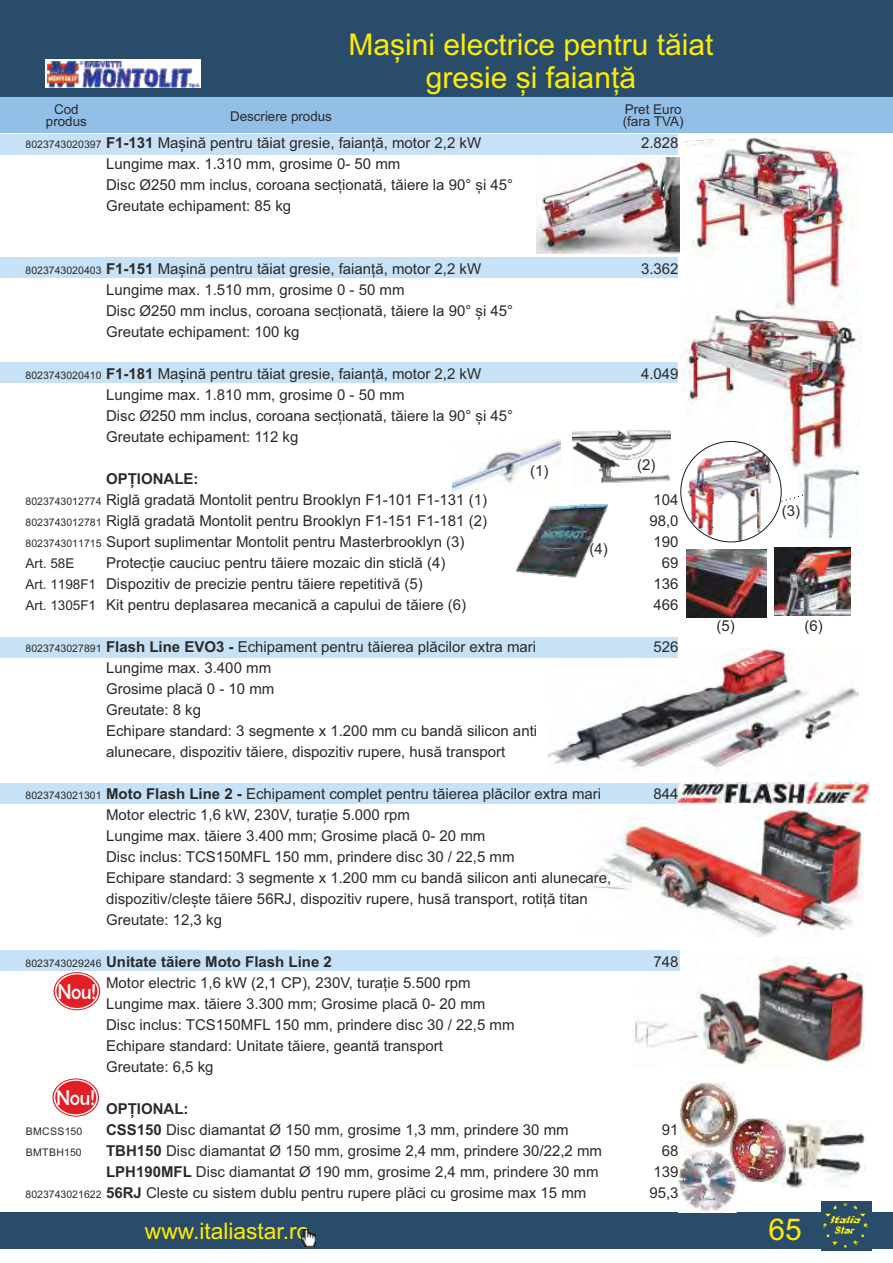
<style>
.page{position:relative;width:893px;height:1263px;background:#fff}
.page>*{position:absolute;margin:0;border:0;box-sizing:border-box;transform-origin:0 0}
.t1{font:30px/33.5px "Arial";color:#ffed00;text-align:center}
.t2{font:22.8px "Arial";color:#ffed00}
.t3{font:21.6px "Berlin Sans FB";color:#fefefe;scale:.88 1}
.t4{font:15px/21px "Arial";color:#2b2a29}
.t5{font:700 15px "Arial";color:#2b2a29}
.t6{font:13.5px/11.9px "Arial";color:#2b2a29;text-align:center}
.t7{font:13.5px/21px "Arial Unicode MS";color:#2b2a29}
.t8{font:10.5px "Arial";color:#2b2a29}
.t9{font:10.5px/21px "Arial Unicode MS";color:#2b2a29}
.t10{font:10.5px/21px "Arial";letter-spacing:.035em;color:#2b2a29}
.s1{font-weight:700}
</style>
<div class="page">
<div style="left:0;top:1212px;width:893px;height:36px;background:#294c6a"></div>
<div style="left:0;top:0;width:893px;height:97px;background:#294c6a"></div>
<img style="left:782px;top:1121px;width:83px;height:66px">
<img style="left:580px;top:800px;width:283px;height:136px">
<img style="left:634px;top:957px;width:231px;height:110px">
<img style="left:548px;top:648px;width:310px;height:122px">
<img style="left:680px;top:308px;width:181px;height:161px">
<div style="left:0;top:950px;width:680px;height:21px;background:#c7e1f6"></div>
<div style="left:0;top:783px;width:678px;height:21px;background:#c7e1f6"></div>
<div style="left:0;top:637px;width:678px;height:21px;background:#c7e1f6"></div>
<div style="left:0;top:135px;width:678px;height:20px;background:#c7e1f6"></div>
<div style="left:0;top:257px;width:678px;height:21px;background:#c7e1f6"></div>
<div style="left:0;top:362px;width:678px;height:20px;background:#c7e1f6"></div>
<svg style="left:45px;top:59px;width:155px;height:29px"></svg>
<img style="left:47px;top:62px;width:153px;height:25px">
<img style="left:536px;top:158px;width:144px;height:95px">
<img style="left:682px;top:137px;width:178px;height:171px">
<svg style="left:54px;top:972px;width:46px;height:38px"></svg>
<svg style="left:55px;top:973px;width:44px;height:36px"></svg>
<div style="left:56px;top:974px;width:41px;height:34px;background:#e31e24;border-radius:50%"></div>
<img style="left:679px;top:782px;width:191px;height:21px">
<img style="left:453px;top:440px;width:107px;height:53px">
<img style="left:572px;top:430px;width:99px;height:52px">
<img style="left:516px;top:504px;width:92px;height:74px">
<img style="left:679px;top:1151px;width:58px;height:61px">
<img style="left:681px;top:1083px;width:58px;height:64px">
<img style="left:728px;top:1119px;width:58px;height:63px">
<svg style="left:52px;top:1078px;width:47px;height:38px"></svg>
<svg style="left:54px;top:1079px;width:44px;height:36px"></svg>
<div style="left:55px;top:1081px;width:41px;height:33px;background:#e31e24;border-radius:50%"></div>
<img style="left:686px;top:550px;width:80px;height:67px">
<img style="left:774px;top:548px;width:76px;height:67px">
<img style="left:798px;top:466px;width:61px;height:74px">
<img style="left:681px;top:441px;width:100px;height:101px;border-radius:50%">
<svg style="left:780px;top:493px;width:27px;height:10px"></svg>
<div style="left:0;top:97px;width:893px;height:36px;background:#92bfe7"></div>
<img style="left:821px;top:1202px;width:50px;height:48px">
<img style="left:302px;top:1229px;width:13px;height:18px">
<h1 class="t1" style="left:348px;top:30px;width:367px">Mașini electrice pentru tăiat gresie și faianță</h1>
<p class="t6" style="left:46px;top:104px;width:42px">Cod produs</p>
<p class="t6" style="left:230px;top:112px;width:103px">Descriere produs</p>
<p class="t6" style="left:623px;top:104px;width:63px;text-align:left">Pret Euro (fara TVA)</p>
<p class="t4" style="left:106px;top:133px;width:409px"><span class="s1">F1-131</span> Mașină pentru tăiat gresie, faianță, motor 2,2 kW Lungime max. 1.310 mm, grosime 0- 50 mm<br>Disc Ø250 mm inclus, coroana secționată, tăiere la 90° și 45° Greutate echipament: 85 kg</p>
<p class="t9" style="left:26px;top:135px;width:77px">8023743020397</p>
<p class="t4" style="left:641px;top:133px;width:39px">2.828</p>
<p class="t4" style="left:106px;top:259px;width:409px"><span class="s1">F1-151</span> Mașină pentru tăiat gresie, faianță, motor 2,2 kW Lungime max. 1.510 mm, grosime 0 - 50 mm<br>Disc Ø250 mm inclus, coroana secționată, tăiere la 90° și 45° Greutate echipament: 100 kg</p>
<p class="t4" style="left:106px;top:364px;width:409px"><span class="s1">F1-181</span> Mașină pentru tăiat gresie, faianță, motor 2,2 kW Lungime max. 1.810 mm, grosime 0 - 50 mm<br>Disc Ø250 mm inclus, coroana secționată, tăiere la 90° și 45° Greutate echipament: 112 kg</p>
<p class="t5" style="left:106px;top:473px;width:94px">OPȚIONALE:</p>
<p class="t4" style="left:106px;top:490px;width:382px">Riglă gradată Montolit pentru Brooklyn F1-101 F1-131 (1)<br>Riglă gradată Montolit pentru Brooklyn F1-151 F1-181 (2)<br>Suport suplimentar Montolit pentru Masterbrooklyn (3)<br>Protecție cauciuc pentru tăiere mozaic din sticlă (4)<br>Dispozitiv de precizie pentru tăiere repetitivă (5)<br>Kit pentru deplasarea mecanică a capului de tăiere (6)</p>
<p class="t4" style="left:106px;top:637px;width:433px"><span class="s1">Flash Line EVO3 -</span> Echipament pentru tăierea plăcilor extra mari Lungime max. 3.400 mm<br>Grosime placă 0 - 10 mm<br>Greutate: 8 kg<br>Echipare standard: 3 segmente x 1.200 mm cu bandă silicon anti alunecare, dispozitiv tăiere, dispozitiv rupere, husă transport</p>
<p class="t4" style="left:106px;top:784px;width:507px"><span class="s1">Moto Flash Line 2 -</span> Echipament complet pentru tăierea plăcilor extra mari Motor electric 1,6 kW, 230V, turație 5.000 rpm<br>Lungime max. tăiere 3.400 mm; Grosime placă 0- 20 mm<br>Disc inclus: TCS150MFL 150 mm, prindere disc 30 / 22,5 mm<br>Echipare standard: 3 segmente x 1.200 mm cu bandă silicon anti alunecare, dispozitiv/clește tăiere 56RJ, dispozitiv rupere, husă transport, rotiță titan Greutate: 12,3 kg</p>
<p class="t5" style="left:106px;top:956px;width:227px">Unitate tăiere Moto Flash Line 2</p>
<p class="t4" style="left:106px;top:973px;width:410px">Motor electric 1,6 kW (2,1 CP), 230V, turație 5.500 rpm Lungime max. tăiere 3.300 mm; Grosime placă 0- 20 mm Disc inclus: TCS150MFL 150 mm, prindere disc 30 / 22,5 mm Echipare standard: Unitate tăiere, geantă transport<br>Greutate: 6,5 kg</p>
<p class="t4" style="left:106px;top:1099px;width:464px"><span class="s1">OPȚIONAL:<br>CSS150</span> Disc diamantat Ø 1 0 mm, grosime 1,3 mm, prindere 30 mm</p>
<p class="t4" style="left:641px;top:259px;width:39px">3.362</p>
<p class="t8" style="left:26px;top:266px;width:77px">8023743020403</p>
<p class="t4" style="left:641px;top:364px;width:39px">4.049</p>
<p class="t8" style="left:26px;top:371px;width:77px">8023743020410</p>
<p class="t4" style="left:530px;top:461px;width:20px">(1)</p>
<p class="t4" style="left:637px;top:456px;width:20px">(2)</p>
<p class="t4" style="left:649px;top:490px;width:31px;text-align:right">104<br>98,0<br>190<br>69<br>136<br>466</p>
<p class="t4" style="left:653px;top:637px;width:27px">526</p>
<p class="t8" style="left:26px;top:497px;width:77px">8023743012774</p>
<p class="t9" style="left:26px;top:513px;width:77px">8023743012781<br>8023743011715</p>
<p class="t7" style="left:26px;top:554px;width:72px">Art. 58E<br>Art. 1198F1<br>Art. 1305F1</p>
<p class="t9" style="left:26px;top:639px;width:77px">8023743027891</p>
<p class="t4" style="left:590px;top:539px;width:20px">(4)</p>
<p class="t4" style="left:653px;top:784px;width:27px">844</p>
<p class="t8" style="left:26px;top:791px;width:77px">8023743021301</p>
<p class="t4" style="left:653px;top:952px;width:27px">748</p>
<p class="t8" style="left:26px;top:959px;width:77px">8023743029246</p>
<h3 class="t3" style="left:58px;top:979px;width:45px">Nou!</h3>
<h3 class="t3" style="left:57px;top:1086px;width:45px">Nou!</h3>
<p class="t4" style="left:649px;top:1120px;width:31px;text-align:right">91<br>68<br>139<br>95,3</p>
<p class="t4" style="left:106px;top:1120px;width:498px;text-indent:188px">5<br><span class="s1">TBH150</span> Disc diamantat Ø 150 mm, grosime 2,4 mm, prindere 30/22,2 mm <span class="s1">LPH190MFL</span> Disc diamantat Ø 190 mm, grosime 2,4 mm, prindere 30 mm <span class="s1">56RJ</span> Cleste cu sistem dublu pentru rupere plăci cu grosime max 15 mm</p>
<p class="t10" style="left:26px;top:1122px;width:58px">BMCSS150<br>BMTBH150</p>
<p class="t8" style="left:26px;top:1190px;width:77px">8023743021622</p>
<p class="t4" style="left:782px;top:502px;width:20px">(3)</p>
<p class="t4" style="left:716px;top:617px;width:20px">(5)</p>
<p class="t4" style="left:804px;top:616px;width:20px">(6)</p>
<h2 class="t2" style="left:145px;top:1222px;width:166px">www.italiastar.ro</h2>
<h1 class="t1" style="left:768px;top:1216px;width:35px">65</h1>
</div>
